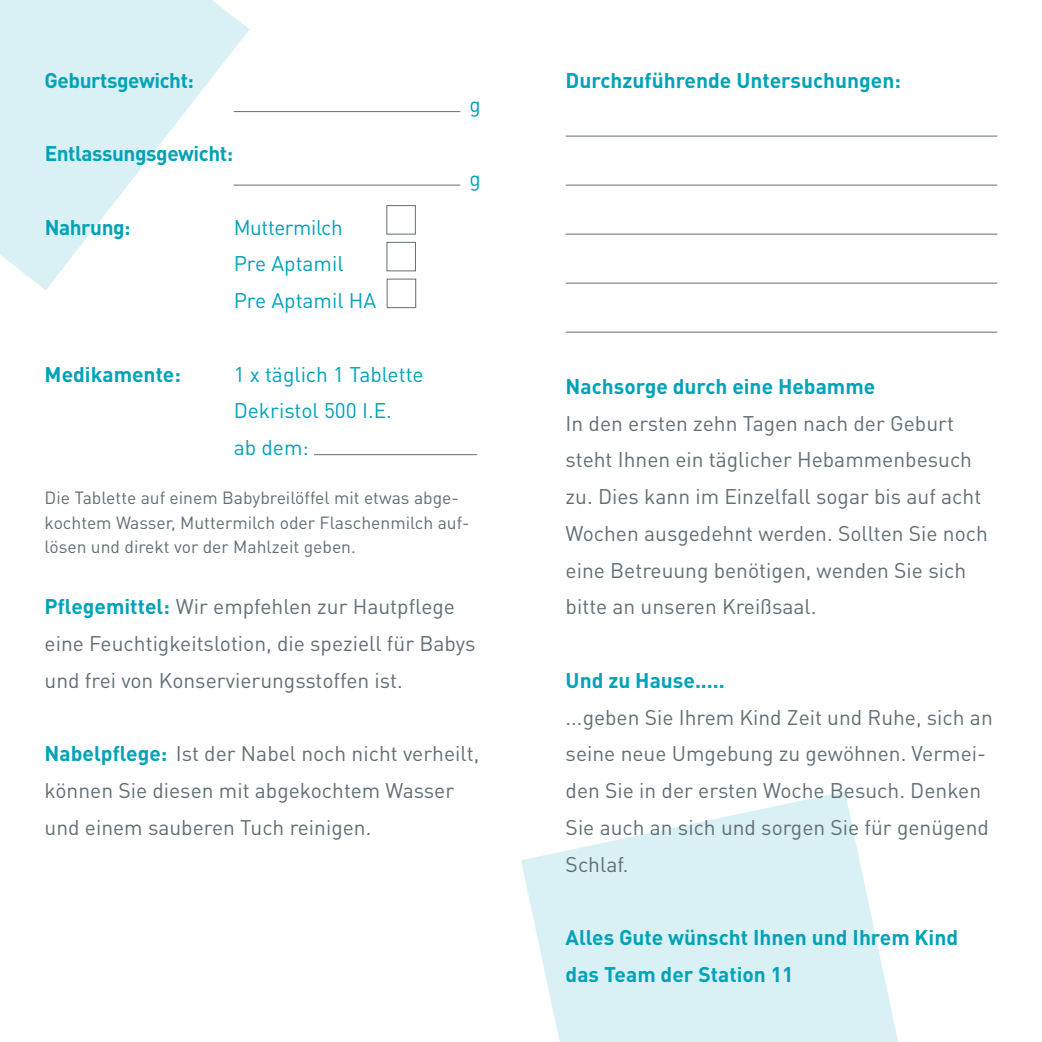
<style>
.page{position:relative;width:1042px;height:1042px;background:#fff}
.page>*{position:absolute;margin:0;border:0;box-sizing:border-box;transform-origin:0 0}
.t1{font:21px/36.8px "DIN Pro";color:#616f74}
.t2{font:700 21px/36.8px "DIN Pro";color:#00a2b8}
.t3{font:21px/36.8px "DIN Pro";color:#00a2b8}
.t4{font:700 21px "DIN Pro";letter-spacing:-.02em;color:#00a2b8}
.t5{font:17.5px/24.5px "DIN Pro";color:#616f74}
.s1{font-weight:700;color:#00a2b8}
</style>
<div class="page">
<svg style="left:521px;top:791px;width:377px;height:251px;fill:#d9f1f4"></svg>
<svg style="left:0;top:0;width:250px;height:290px;fill:#d9f1f4"></svg>
<hr style="left:566px;top:136px;width:431px;height:1px;background:#616f74">
<hr style="left:566px;top:185px;width:431px;height:1px;background:#616f74">
<hr style="left:566px;top:234px;width:431px;height:1px;background:#616f74">
<hr style="left:566px;top:283px;width:431px;height:1px;background:#616f74">
<hr style="left:566px;top:332px;width:431px;height:1px;background:#616f74">
<hr style="left:234px;top:111px;width:226px;height:1px;background:#616f74">
<hr style="left:234px;top:185px;width:226px;height:1px;background:#616f74">
<div style="left:386px;top:205px;width:30px;height:29px;border:1px solid #616f74"></div>
<div style="left:386px;top:242px;width:30px;height:29px;border:1px solid #616f74"></div>
<div style="left:387px;top:279px;width:29px;height:29px;border:1px solid #616f74"></div>
<hr style="left:314px;top:454px;width:163px;height:1px;background:#616f74">
<p class="t4" style="left:45px;top:66px;width:151px">Geburtsgewicht:</p>
<p class="t4" style="left:45px;top:139px;width:190px">Entlassungsgewicht:</p>
<p class="t4" style="left:45px;top:213px;width:88px">Nahrung:</p>
<p class="t3" style="left:234px;top:208px;width:144px">Muttermilch<br>Pre Aptamil<br>Pre Aptamil HA</p>
<p class="t3" style="left:469px;top:85px;width:13px">g</p>
<p class="t3" style="left:469px;top:159px;width:13px">g</p>
<p class="t2" style="left:45px;top:355px;width:138px">Medikamente:</p>
<p class="t3" style="left:234px;top:355px;width:191px">1 x täglich 1 Tablette<br>Dekristol 500 I.E.<br>ab dem:</p>
<p class="t5" style="left:45px;top:485px;width:426px">Die Tablette auf einem Babybreilöffel mit etwas abge&shy;kochtem Wasser, Muttermilch oder Flaschenmilch auf&shy;lösen und direkt vor der Mahlzeit geben.</p>
<p class="t1" style="left:45px;top:587px;width:432px"><span class="s1">Pflegemittel:</span> Wir empfehlen zur Hautpflege eine Feuchtigkeitslotion, die speziell für Babys und frei von Konservierungsstoffen ist.</p>
<p class="t1" style="left:45px;top:734px;width:436px"><span class="s1">Nabelpflege:</span> Ist der Nabel noch nicht verheilt, können Sie diesen mit abgekochtem Wasser und einem sauberen Tuch reinigen.</p>
<p class="t2" style="left:566px;top:61px;width:337px">Durchzuführende Untersuchungen:</p>
<p class="t2" style="left:566px;top:367px;width:311px">Nachsorge durch eine Hebamme</p>
<p class="t1" style="left:566px;top:404px;width:424px">In den ersten zehn Tagen nach der Geburt steht Ihnen ein täglicher Hebammenbesuch zu. Dies kann im Einzelfall sogar bis auf acht Wochen ausgedehnt werden. Sollten Sie noch eine Betreuung benötigen, wenden Sie sich bitte an unseren Kreißsaal.</p>
<p class="t2" style="left:566px;top:661px;width:161px">Und zu Hause.....</p>
<p class="t1" style="left:566px;top:698px;width:429px">...geben Sie Ihrem Kind Zeit und Ruhe, sich an seine neue Umgebung zu gewöhnen. Vermei&shy;den Sie in der ersten Woche Besuch. Denken Sie auch an sich und sorgen Sie für genügend Schlaf.</p>
<p class="t2" style="left:566px;top:918px;width:394px">Alles Gute wünscht Ihnen und Ihrem Kind das Team der Station 11</p>
</div>
